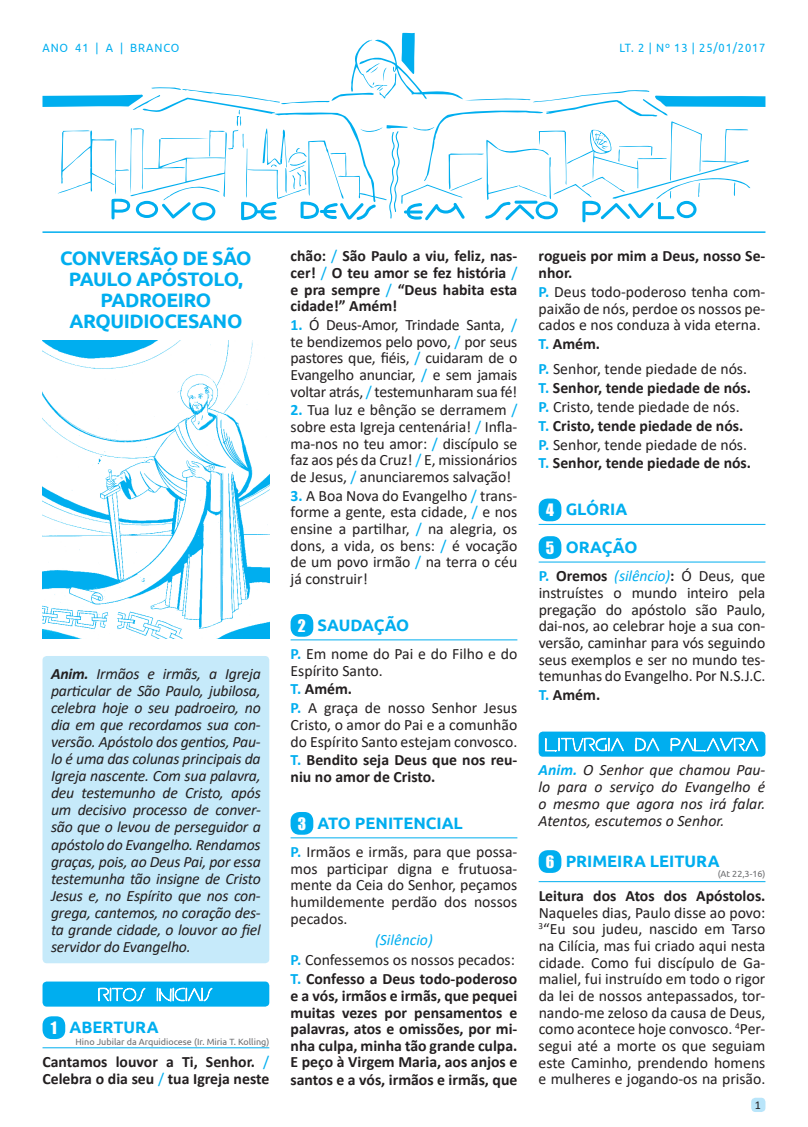
<style>
.page{position:relative;width:808px;height:1127px;background:#fff}
.page>*{position:absolute;margin:0;border:0;box-sizing:border-box;transform-origin:0 0}
.t1{font:700 19.5px/21px "Ubuntu";letter-spacing:-.02em;color:#00aeef;text-align:center}
.t2{font:700 16.5px "Ubuntu";color:#00aeef}
.t3{font:700 16.5px "Ubuntu";letter-spacing:-.02em;color:#00aeef}
.t4{font:15.75px/16.6px "Calibri";color:#231f20;text-align:justify}
.t5{font:700 15.75px/16.6px "Calibri";color:#231f20}
.t6{font:italic 15.75px/17.1px "Calibri";letter-spacing:-.015em;color:#231f20;text-align:justify}
.t7{font:15.75px "Impact";color:#fff}
.t8{font:12px "Ubuntu";letter-spacing:.08em;color:#00aeef;scale:.92 1}
.t9{font:12px "Calibri";color:#231f20}
.t10{font:9px "Ubuntu";color:#6c6d70}
.s1{font-weight:700}
.s2{font-weight:400;color:#00aeef}
.s3{font-weight:700;color:#00aeef}
.s4{color:#00aeef}
.s5{font-family:"Impact";font-weight:400;font-size:15.75px;color:#fff}
.s6{font-style:italic;color:#00aeef}
.s7{font-weight:400}
</style>
<div class="page">
<div style="left:751px;top:1098px;width:14px;height:14px;background:#b9e5fa;border-radius:4px"></div>
<img style="left:43px;top:341px;width:226px;height:297px">
<div style="left:43px;top:656px;width:226px;height:307px;background:#c6eafa;border-radius:4px"></div>
<div style="left:43px;top:981px;width:226px;height:25px;background:#00aeef;border-radius:4px"></div>
<svg style="left:98px;top:963px;width:48px;height:39px"></svg>
<svg style="left:156px;top:987px;width:57px;height:15px"></svg>
<hr style="left:43px;top:1047px;width:226px;height:1px;background:#00aeef">
<div style="left:43px;top:1016px;width:22px;height:23px;background:#00aeef;border-radius:9px"></div>
<hr style="left:291px;top:639px;width:226px;height:1px;background:#00aeef">
<div style="left:291px;top:614px;width:22px;height:23px;background:#00aeef;border-radius:9px"></div>
<hr style="left:291px;top:837px;width:226px;height:1px;background:#00aeef">
<div style="left:291px;top:812px;width:22px;height:23px;background:#00aeef;border-radius:9px"></div>
<hr style="left:539px;top:524px;width:226px;height:1px;background:#00aeef">
<div style="left:539px;top:498px;width:22px;height:23px;background:#00aeef;border-radius:9px"></div>
<hr style="left:539px;top:562px;width:226px;height:1px;background:#00aeef">
<div style="left:539px;top:536px;width:22px;height:23px;background:#00aeef;border-radius:9px"></div>
<div style="left:539px;top:731px;width:226px;height:26px;background:#00aeef;border-radius:4px"></div>
<svg style="left:545px;top:731px;width:79px;height:21px"></svg>
<svg style="left:635px;top:737px;width:25px;height:15px"></svg>
<svg style="left:670px;top:737px;width:88px;height:15px"></svg>
<hr style="left:539px;top:881px;width:226px;height:1px;background:#00aeef">
<div style="left:539px;top:850px;width:22px;height:23px;background:#00aeef;border-radius:9px"></div>
<hr style="left:42px;top:231px;width:723px;height:2px;background:#00aeef">
<svg style="left:42px;top:33px;width:723px;height:189px"></svg>
<p class="t8" style="left:42px;top:40px;width:150px">ANO 41 | A | BRANCO</p>
<p class="t8" style="left:620px;top:40px;width:160px">LT. 2 | Nº 13 | 25/01/2017</p>
<p class="t1" style="left:60px;top:247px;width:193px">CONVERSÃO DE SÃO<br>PAULO APÓSTOLO,<br>PADROEIRO<br>ARQUIDIOCESANO</p>
<p class="t6" style="left:51px;top:664px;width:211px"><span class="s1">Anim.</span> Irmãos e irmãs, a Igreja particular de São Paulo, jubilosa, celebra hoje o seu padroeiro, no dia em que recordamos sua con&shy;versão. Apóstolo dos gentios, Pau&shy;lo é uma das colunas principais da Igreja nascente. Com sua palavra, deu testemunho de Cristo, após um decisivo processo de conver&shy;são que o levou de perseguidor a apóstolo do Evangelho. Rendamos graças, pois, ao Deus Pai, por essa testemunha tão insigne de Cristo Jesus e, no Espírito que nos con&shy;grega, cantemos, no coração des&shy;ta grande cidade, o louvor ao fiel servidor do Evangelho.</p>
<p class="t7" style="left:51px;top:1015px;width:8px">1</p>
<p class="t5" style="left:43px;top:1053px;width:228px;line-height:17.1px">Cantamos louvor a Ti, Senhor. <span class="s2">/<br></span>Celebra o dia seu <span class="s2">/</span> tua Igreja neste</p>
<p class="t2" style="left:70px;top:1017px;width:91px">ABERTURA</p>
<p class="t10" style="left:76px;top:1036px;width:195px">Hino Jubilar da Arquidiocese (Ir. Miria T. Kolling)</p>
<p class="t5" style="left:291px;top:248px;width:228px;text-align:justify">chão: <span class="s2">/</span> São Paulo a viu, feliz, nas&shy;cer! <span class="s2">/</span> O teu amor se fez história <span class="s2">/ </span>e pra sempre <span class="s2">/</span> “Deus habita esta cidade!” Amém!</p>
<p class="t4" style="left:291px;top:316px;width:228px"><span class="s3">1.</span> Ó Deus-Amor, Trindade Santa, <span class="s4">/ </span>te bendizemos pelo povo, <span class="s4">/</span> por seus pastores que, fiéis, <span class="s4">/</span> cuidaram de o Evangelho anunciar, <span class="s4">/</span> e sem jamais voltar atrás, <span class="s4">/</span> testemunharam sua fé!</p>
<p class="t4" style="left:291px;top:401px;width:228px"><span class="s3">2.</span> Tua luz e bênção se derramem <span class="s4">/ </span>sobre esta Igreja centenária! <span class="s4">/</span> Infla&shy;ma-nos no teu amor: <span class="s4">/</span> discípulo se faz aos pés da Cruz! <span class="s4">/</span> E, missionários de Jesus, <span class="s4">/</span> anunciaremos salvação!</p>
<p class="t4" style="left:291px;top:487px;width:228px"><span class="s3">3.</span> A Boa Nova do Evangelho <span class="s4">/</span> trans&shy;forme a gente, esta cidade, <span class="s4">/</span> e nos ensine a partilhar, <span class="s4">/</span> na alegria, os dons, a vida, os bens: <span class="s4">/</span> é vocação de um povo irmão <span class="s4">/</span> na terra o céu já construir!</p>
<p class="t3" style="left:298px;top:615px;width:113px"><span class="s5">2</span> SAUDAÇÃO</p>
<p class="t4" style="left:291px;top:645px;width:228px"><span class="s3">P.</span> Em nome do Pai e do Filho e do<br>Espírito Santo.</p>
<p class="t4" style="left:291px;top:679px;width:228px;line-height:18.8px"><span class="s3">T.</span> <span class="s1">Amém.<br></span><span class="s3">P.</span> A graça de nosso Senhor Jesus</p>
<p class="t4" style="left:291px;top:716px;width:228px">Cristo, o amor do Pai e a comunhão do Espírito Santo estejam convosco.</p>
<p class="t5" style="left:291px;top:751px;width:228px"><span class="s4">T.</span> Bendito seja Deus que nos reu&shy;niu no amor de Cristo.</p>
<p class="t2" style="left:298px;top:813px;width:167px"><span class="s5">3</span> ATO PENITENCIAL</p>
<p class="t4" style="left:291px;top:843px;width:228px"><span class="s3">P.</span> Irmãos e irmãs, para que possa&shy;mos participar digna e frutuosa&shy;mente da Ceia do Senhor, peçamos humildemente perdão dos nossos pecados.</p>
<p class="t4" style="left:291px;top:928px;width:226px;line-height:20.9px;text-align:center"><span class="s6">(Silêncio)<br></span><span class="s3">P.</span> Confessemos os nossos pecados:</p>
<p class="t5" style="left:291px;top:970px;width:228px;text-align:justify"><span class="s4">T.</span> Confesso a Deus todo-poderoso e a vós, irmãos e irmãs, que pequei muitas vezes por pensamentos e palavras, atos e omissões, por mi&shy;nha culpa, minha tão grande culpa.<br>E peço à Virgem Maria, aos anjos e santos e a vós, irmãos e irmãs, que</p>
<p class="t5" style="left:539px;top:248px;width:228px">rogueis por mim a Deus, nosso Se&shy;nhor.</p>
<p class="t4" style="left:539px;top:283px;width:228px"><span class="s3">P.</span> Deus todo-poderoso tenha com&shy;paixão de nós, perdoe os nossos pe&shy;cados e nos conduza à vida eterna.</p>
<p class="t4" style="left:539px;top:331px;width:210px;line-height:25.2px"><span class="s3">T.</span> <span class="s1">Amém.<br></span><span class="s3">P.</span> Senhor, tende piedade de nós.</p>
<p class="t5" style="left:539px;top:378px;width:214px;line-height:18.8px"><span class="s4">T.</span> Senhor, tende piedade de nós.<br><span class="s4">P.</span> <span class="s7">Cristo, tende piedade de nós.<br></span><span class="s4">T.</span> Cristo, tende piedade de nós.<br><span class="s4">P.</span> <span class="s7">Senhor, tende piedade de nós.<br></span><span class="s4">T.</span> Senhor, tende piedade de nós.</p>
<p class="t2" style="left:546px;top:500px;width:83px"><span class="s5">4</span> GLÓRIA</p>
<p class="t2" style="left:546px;top:537px;width:93px"><span class="s5">5</span> ORAÇÃO</p>
<p class="t4" style="left:539px;top:567px;width:228px"><span class="s3">P.</span> <span class="s1">Oremos</span> <span class="s6">(silêncio)</span><span class="s1">:</span> Ó Deus, que instruístes o mundo inteiro pela pregação do apóstolo são Paulo, dai-nos, ao celebrar hoje a sua con&shy;versão, caminhar para vós seguindo seus exemplos e ser no mundo tes&shy;temunhas do Evangelho. Por N.S.J.C.</p>
<p class="t5" style="left:539px;top:686px;width:63px"><span class="s4">T.</span> Amém.</p>
<p class="t6" style="left:539px;top:761px;width:228px;line-height:16.6px"><span class="s3">Anim.</span> O Senhor que chamou Pau&shy;lo para o serviço do Evangelho é o mesmo que agora nos irá falar.<br>Atentos, escutemos o Senhor.</p>
<p class="t2" style="left:566px;top:851px;width:155px">PRIMEIRA LEITURA</p>
<p class="t10" style="left:718px;top:869px;width:49px">(At 22,3-16)</p>
<p class="t7" style="left:546px;top:849px;width:10px">6</p>
<p class="t5" style="left:539px;top:887px;width:228px">Leitura dos Atos dos Apóstolos.</p>
<p class="t4" style="left:539px;top:903px;width:228px">Naqueles dias, Paulo disse ao povo:<br><sup>3</sup>“Eu sou judeu, nascido em Tarso na Cilícia, mas fui criado aqui nesta cidade. Como fui discípulo de Ga&shy;maliel, fui instruído em todo o rigor da lei de nossos antepassados, tor&shy;nando-me zeloso da causa de Deus, como acontece hoje convosco. <sup>4</sup>Per&shy;segui até a morte os que seguiam este Caminho, prendendo homens e mulheres e jogando-os na prisão.</p>
<p class="t9" style="left:755px;top:1096px;width:8px">1</p>
</div>
